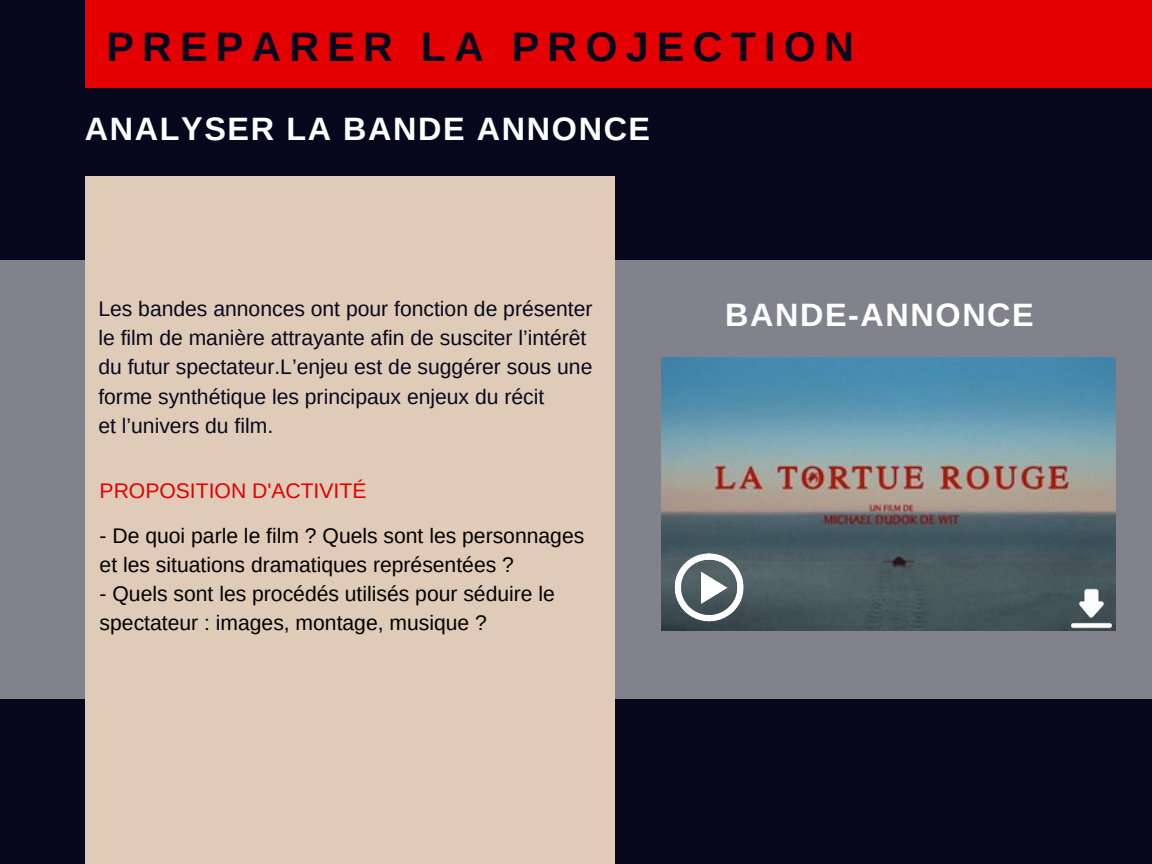
<style>
.page{position:relative;width:1152px;height:864px;background:#07081d}
.page>*{position:absolute;margin:0;border:0;box-sizing:border-box;transform-origin:0 0}
.t1{font:700 41.25px "Arimo";letter-spacing:.2em;color:#07081d}
.t2{font:700 32.4px "Arimo";letter-spacing:.05em;color:#fff}
.t3{font:21.15px/29.2px "Arimo";color:#07081d}
.t4{font:21.15px/29.2px "Arimo";color:#000}
.t5{font:21.15px "Arimo";color:#e40000}
</style>
<div class="page">
<div style="left:0;top:260px;width:1152px;height:438px;background:#81828c"></div>
<div style="left:85px;top:176px;width:529px;height:688px;background:#e0cbb8"></div>
<div style="left:85px;top:0;width:1067px;height:87px;background:#e40000"></div>
<img style="left:661px;top:358px;width:455px;height:272px">
<img style="left:1071px;top:588px;width:41px;height:41px">
<img style="left:661px;top:549px;width:98px;height:82px">
<h1 class="t1" style="left:106px;top:24px;width:749px">PREPARER LA PROJECTION</h1>
<h2 class="t2" style="left:85px;top:111px;width:567px">ANALYSER LA BANDE ANNONCE</h2>
<p class="t3" style="left:98px;top:294px;width:496px">Les bandes annonces ont pour fonction de présenter le film de manière attrayante afin de susciter l’intérêt du futur spectateur.L’enjeu est de suggérer sous une forme synthétique les principaux enjeux du récit<br>et l’univers du film.</p>
<p class="t5" style="left:100px;top:479px;width:268px">PROPOSITION D'ACTIVITÉ</p>
<p class="t4" style="left:100px;top:521px;width:486px">- De quoi parle le film ? Quels sont les personnages et les situations dramatiques représentées ?</p>
<p class="t4" style="left:100px;top:579px;width:457px">- Quels sont les procédés utilisés pour séduire le spectateur : images, montage, musique ?</p>
<h2 class="t2" style="left:725px;top:297px;width:310px">BANDE-ANNONCE</h2>
</div>
